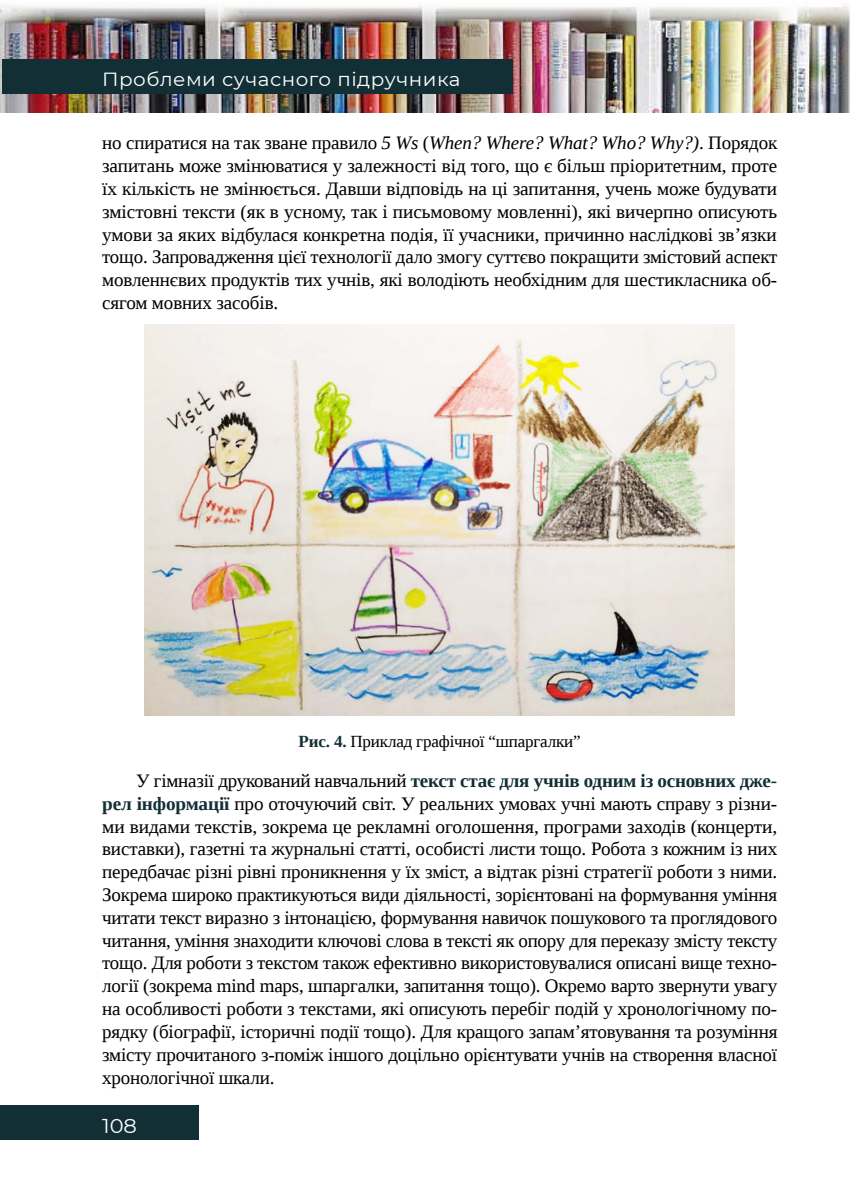
<style>
.page{position:relative;width:851px;height:1191px;background:#fff}
.page>*{position:absolute;margin:0;border:0;box-sizing:border-box;transform-origin:0 0}
.t1{font:20px "Montserrat";color:#fff;scale:1.05 1}
.t2{font:19px/22.8px "Liberation Serif";letter-spacing:-.01em;color:#000;text-align:justify}
.t3{font:19px "Montserrat";letter-spacing:.025em;color:#fff;scale:1.05 1}
.t4{font:17px "Liberation Serif";letter-spacing:-.01em;color:#000}
.s1{font-style:italic}
.s2{font-weight:700;color:#122f35}
</style>
<div class="page">
<img style="left:0;top:4px;width:850px;height:109px">
<div style="left:2px;top:60px;width:510px;height:34px;background:#122f35"></div>
<div style="left:0;top:1106px;width:198px;height:34px;background:#122f35"></div>
<img style="left:145px;top:324px;width:589px;height:391px">
<p class="t3" style="left:102px;top:66px;width:343px">Проблеми сучасного підручника</p>
<p class="t2" style="left:102px;top:131px;width:676px">но спиратися на так зване правило <span class="s1">5 Ws</span> (<span class="s1">When? Where? What? Who? Why?)</span>. Порядок запитань може змінюватися у залежності від того, що є більш пріоритетним, проте їх кількість не змінюється. Давши відповідь на ці запитання, учень може будувати змістовні тексти (як в усному, так і письмовому мовленні), які вичерпно описують умови за яких відбулася конкретна подія, її учасники, причинно наслідкові зв’язки тощо. Запровадження цієї технології дало змогу суттєво покращити змістовий аспект мовленнєвих продуктів тих учнів, які володіють необхідним для шестикласника об&shy;сягом мовних засобів.</p>
<p class="t4" style="left:298px;top:730px;width:283px"><span class="s2">Рис. 4.</span> Приклад графічної “шпаргалки”</p>
<p class="t2" style="left:102px;top:769px;width:676px;text-indent:34px">У гімназії друкований навчальний <span class="s2">текст стає для учнів одним із основних дже&shy;рел інформації</span> про оточуючий світ. У реальних умовах учні мають справу з різни&shy;ми видами текстів, зокрема це рекламні оголошення, програми заходів (концерти, виставки), газетні та журнальні статті, особисті листи тощо. Робота з кожним із них передбачає різні рівні проникнення у їх зміст, а відтак різні стратегії роботи з ними.<br>Зокрема широко практикуються види діяльності, зорієнтовані на формування уміння читати текст виразно з інтонацією, формування навичок пошукового та проглядового читання, уміння знаходити ключові слова в тексті як опору для переказу змісту тексту тощо. Для роботи з текстом також ефективно використовувалися описані вище техно&shy;логії (зокрема mind maps, шпаргалки, запитання тощо). Окремо варто звернути увагу на особливості роботи з текстами, які описують перебіг подій у хронологічному по&shy;рядку (біографії, історичні події тощо). Для кращого запам’ятовування та розуміння змісту прочитаного з-поміж іншого доцільно орієнтувати учнів на створення власної хронологічної шкали.</p>
<p class="t1" style="left:102px;top:1111px;width:35px">108</p>
</div>
